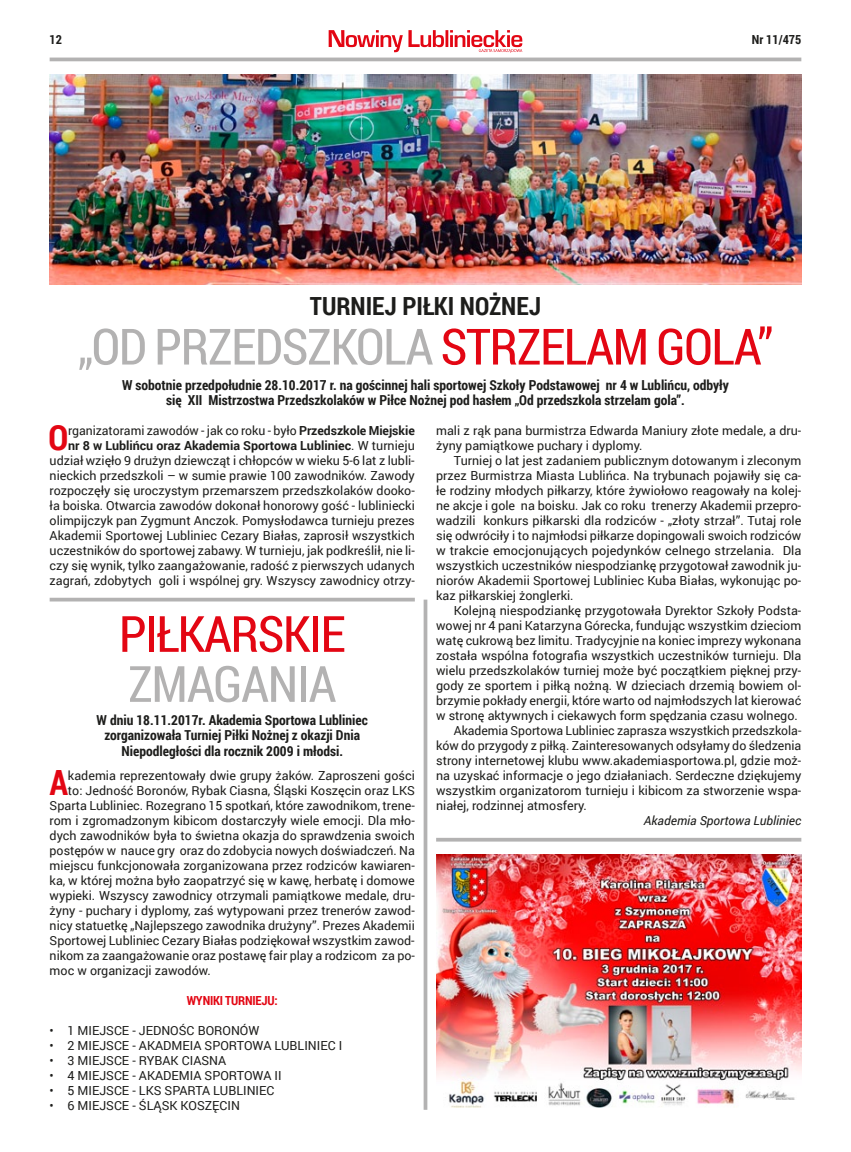
<style>
.page{position:relative;width:851px;height:1152px;background:#fff}
.page>*{position:absolute;margin:0;border:0;box-sizing:border-box;transform-origin:0 0}
.t1{font:50px "Roboto Condensed";letter-spacing:-.025em;color:#b3b2b2}
.t2{font:50px "Roboto Condensed";color:#e30613}
.t3{font:700 34.75px "Roboto Condensed";color:#e30613}
.t4{font:700 25px "Roboto Condensed";color:#1d1d1b}
.t5{font:700 13.75px/15.6px "Roboto Condensed";color:#1d1d1b;text-align:center}
.t6{font:12.5px/15px "Roboto";color:#1d1d1b;text-align:right}
.t7{font:italic 12.5px "Roboto";color:#1d1d1b}
.t8{font:700 12.5px "Roboto Condensed";color:#e30613}
.t9{font:700 12.5px "Roboto Condensed";color:#1d1d1b}
.s1{color:#e30613}
.s2{font-weight:700}
</style>
<div class="page">
<svg style="left:328px;top:30px;width:194px;height:23px"></svg>
<hr style="left:50px;top:58px;width:751px;height:3px;background:#b3b2b2">
<img style="left:50px;top:74px;width:751px;height:210px">
<img style="left:436px;top:854px;width:365px;height:253px">
<hr style="left:50px;top:598px;width:365px;height:3px;background:#b3b2b2">
<hr style="left:436px;top:838px;width:365px;height:3px;background:#b3b2b2">
<svg style="left:423px;top:599px;width:4px;height:510px;background:#bebdbd"></svg>
<p class="t9" style="left:50px;top:31px;width:14px">12</p>
<p class="t9" style="left:751px;top:30px;width:51px">Nr 11/475</p>
<h3 class="t4" style="left:310px;top:288px;width:14px">TURNIEJ</h3>
<h3 class="t4" style="left:402px;top:288px;width:24px">PIŁKI</h3>
<h3 class="t4" style="left:460px;top:288px;width:15px">NOŻNEJ</h3>
<h1 class="t1" style="left:78px;top:312px;width:696px">„OD PRZEDSZKOLA <span class="s1">STRZELAM GOLA”</span></h1>
<p class="t5" style="left:122px;top:376px;width:608px">W sobotnie przedpołudnie 28.10.2017 r. na gościnnej hali sportowej Szkoły Podstawowej nr 4 w Lublińcu, odbyły się XII Mistrzostwa Przedszkolaków w Piłce Nożnej pod hasłem „Od przedszkola strzelam gola”.</p>
<h2 class="t3" style="left:48px;top:413px;width:19px">O</h2>
<p class="t6" style="left:50px;top:422px;width:366px">rganizatorami zawodów - jak co roku - było <span class="s2">Przedszkole Miejskie<br>nr 8 w Lublińcu oraz Akademia Sportowa Lubliniec</span>. W turnieju udział wzięło 9 drużyn dziewcząt i chłopców w wieku 5-6 lat z lubli&shy;nieckich przedszkoli – w sumie prawie 100 zawodników. Zawody rozpoczęły się uroczystym przemarszem przedszkolaków dooko&shy;ła boiska. Otwarcia zawodów dokonał honorowy gość - lubliniecki olimpijczyk pan Zygmunt Anczok. Pomysłodawca turnieju prezes Akademii Sportowej Lubliniec Cezary Białas, zaprosił wszystkich uczestników do sportowej zabawy. W turnieju, jak podkreślił, nie li&shy;czy się wynik, tylko zaangażowanie, radość z pierwszych udanych zagrań, zdobytych goli i wspólnej gry. Wszyscy zawodnicy otrzy-</p>
<p class="t6" style="left:436px;top:422px;width:366px;text-align:left">mali z rąk pana burmistrza Edwarda Maniury złote medale, a dru&shy;żyny pamiątkowe puchary i dyplomy.</p>
<p class="t6" style="left:436px;top:452px;width:366px;text-align:justify;text-indent:18px">Turniej o lat jest zadaniem publicznym dotowanym i zleconym przez Burmistrza Miasta Lublińca. Na trybunach pojawiły się ca&shy;łe rodziny młodych piłkarzy, które żywiołowo reagowały na kolej&shy;ne akcje i gole na boisku. Jak co roku trenerzy Akademii przepro&shy;wadzili konkurs piłkarski dla rodziców - „złoty strzał”. Tutaj role się odwróciły i to najmłodsi piłkarze dopingowali swoich rodziców w trakcie emocjonujących pojedynków celnego strzelania. Dla wszystkich uczestników niespodziankę przygotował zawodnik ju&shy;niorów Akademii Sportowej Lubliniec Kuba Białas, wykonując po&shy;kaz piłkarskiej żonglerki.</p>
<p class="t6" style="left:454px;top:602px;width:349px">Kolejną niespodziankę przygotowała Dyrektor Szkoły Podsta-</p>
<p class="t6" style="left:436px;top:617px;width:366px">wowej nr 4 pani Katarzyna Górecka, fundując wszystkim dzieciom</p>
<p class="t6" style="left:436px;top:632px;width:366px">watę cukrową bez limitu. Tradycyjnie na koniec imprezy wykonana</p>
<p class="t6" style="left:436px;top:647px;width:366px">została wspólna fotografia wszystkich uczestników turnieju. Dla</p>
<p class="t6" style="left:436px;top:662px;width:366px">wielu przedszkolaków turniej może być początkiem pięknej przy-</p>
<p class="t6" style="left:436px;top:677px;width:366px">gody ze sportem i piłką nożną. W dzieciach drzemią bowiem ol-</p>
<p class="t6" style="left:436px;top:692px;width:367px">brzymie pokłady energii, które warto od najmłodszych lat kierować</p>
<p class="t6" style="left:436px;top:707px;width:363px">w stronę aktywnych i ciekawych form spędzania czasu wolnego.</p>
<p class="t6" style="left:454px;top:722px;width:349px">Akademia Sportowa Lubliniec zaprasza wszystkich przedszkola-</p>
<p class="t6" style="left:436px;top:737px;width:366px">ków do przygody z piłką. Zainteresowanych odsyłamy do śledzenia</p>
<p class="t6" style="left:436px;top:752px;width:366px">strony internetowej klubu www.akademiasportowa.pl, gdzie moż-</p>
<p class="t6" style="left:436px;top:767px;width:366px">na uzyskać informacje o jego działaniach. Serdeczne dziękujemy</p>
<p class="t6" style="left:436px;top:782px;width:366px">wszystkim organizatorom turnieju i kibicom za stworzenie wspa-</p>
<p class="t6" style="left:436px;top:797px;width:152px">niałej, rodzinnej atmosfery.</p>
<p class="t7" style="left:643px;top:811px;width:159px">Akademia Sportowa Lubliniec</p>
<h1 class="t2" style="left:119px;top:599px;width:50px">PIŁKARSKIE</h1>
<h1 class="t1" style="left:128px;top:649px;width:27px">ZMAGANIA</h1>
<p class="t5" style="left:97px;top:711px;width:273px">W dniu 18.11.2017r. Akademia Sportowa Lubliniec zorganizowała Turniej Piłki Nożnej z okazji Dnia<br>Niepodległości dla rocznik 2009 i młodsi.</p>
<h2 class="t3" style="left:49px;top:758px;width:20px">A</h2>
<p class="t6" style="left:68px;top:767px;width:348px">kademia reprezentowały dwie grupy żaków. Zaproszeni gości</p>
<p class="t6" style="left:68px;top:782px;width:348px">to: Jedność Boronów, Rybak Ciasna, Śląski Koszęcin oraz LKS</p>
<p class="t6" style="left:50px;top:797px;width:366px">Sparta Lubliniec. Rozegrano 15 spotkań, które zawodnikom, trene-</p>
<p class="t6" style="left:50px;top:812px;width:366px">rom i zgromadzonym kibicom dostarczyły wiele emocji. Dla mło-</p>
<p class="t6" style="left:50px;top:827px;width:366px">dych zawodników była to świetna okazja do sprawdzenia swoich</p>
<p class="t6" style="left:50px;top:842px;width:366px">postępów w nauce gry oraz do zdobycia nowych doświadczeń. Na</p>
<p class="t6" style="left:50px;top:857px;width:366px">miejscu funkcjonowała zorganizowana przez rodziców kawiaren-</p>
<p class="t6" style="left:50px;top:872px;width:366px">ka, w której można było zaopatrzyć się w kawę, herbatę i domowe</p>
<p class="t6" style="left:50px;top:887px;width:366px">wypieki. Wszyscy zawodnicy otrzymali pamiątkowe medale, dru-</p>
<p class="t6" style="left:50px;top:902px;width:366px">żyny - puchary i dyplomy, zaś wytypowani przez trenerów zawod-</p>
<p class="t6" style="left:50px;top:917px;width:366px">nicy statuetkę „Najlepszego zawodnika drużyny”. Prezes Akademii</p>
<p class="t6" style="left:50px;top:932px;width:366px">Sportowej Lubliniec Cezary Białas podziękował wszystkim zawod-</p>
<p class="t6" style="left:50px;top:947px;width:366px">nikom za zaangażowanie oraz postawę fair play a rodzicom za po-</p>
<p class="t6" style="left:50px;top:962px;width:163px">moc w organizacji zawodów.</p>
<p class="t8" style="left:187px;top:991px;width:7px">WYNIKI</p>
<p class="t8" style="left:225px;top:991px;width:8px">TURNIEJU</p>
<p class="t8" style="left:274px;top:991px;width:5px">:</p>
<p class="t6" style="left:50px;top:1022px;width:211px">• 1 MIEJSCE - JEDNOŚC BORONÓW</p>
<p class="t6" style="left:50px;top:1037px;width:294px">• 2 MIEJSCE - AKADMEIA SPORTOWA LUBLINIEC I</p>
<p class="t6" style="left:50px;top:1052px;width:178px">• 3 MIEJSCE - RYBAK CIASNA</p>
<p class="t6" style="left:50px;top:1067px;width:233px">• 4 MIEJSCE - AKADEMIA SPORTOWA II</p>
<p class="t6" style="left:50px;top:1082px;width:226px">• 5 MIEJSCE - LKS SPARTA LUBLINIEC</p>
<p class="t6" style="left:50px;top:1097px;width:192px">• 6 MIEJSCE - ŚLĄSK KOSZĘCIN</p>
</div>
